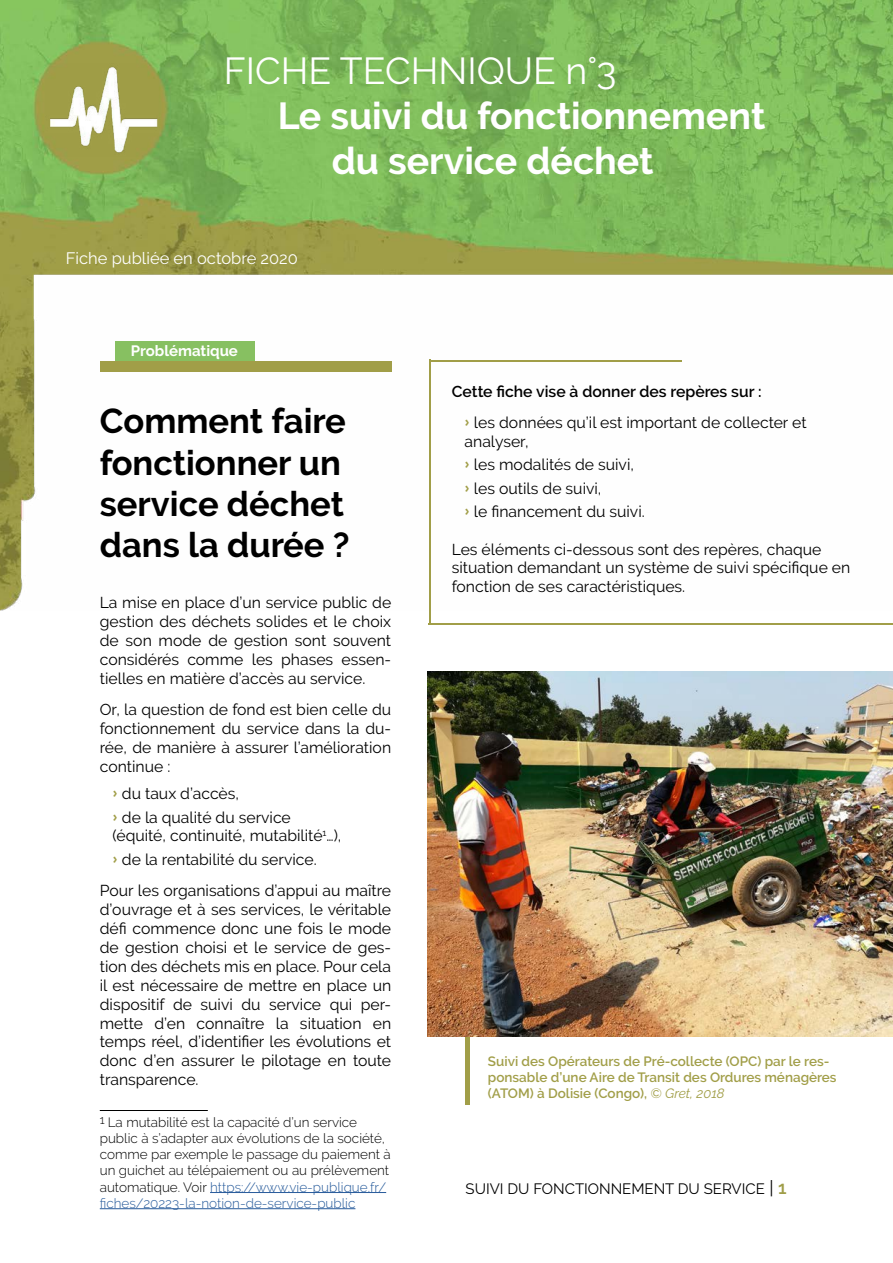
<style>
.page{position:relative;width:893px;height:1263px;background:#fff}
.page>*{position:absolute;margin:0;border:0;box-sizing:border-box;transform-origin:0 0}
.t1{font:700 37.5px/45px "Raleway";color:#fff}
.t2{font:37.5px "Raleway";color:#fff}
.t3{font:700 34.5px/41.4px "Raleway";color:#000}
.t4{font:16.5px "Raleway";color:#fff}
.t5{font:15.75px/18.9px "Raleway";color:#000}
.t6{font:15px "Raleway";color:#000}
.t7{font:700 15px "Raleway";color:#fff}
.t8{font:300 13.5px/16.2px "Raleway";color:#000}
.t9{font:600 13.5px/16.2px "Raleway";color:#a19e48}
.s1{font-family:"Stencil";color:#a19e48}
.s2{color:#275b9b}
.s3{font-weight:600}
.s4{font-weight:400;font-style:italic}
.s5{font-size:18px}
.s6{font-weight:600;font-size:18px;color:#9f9d48}
</style>
<div class="page">
<img style="left:0;top:0;width:893px;height:610px">
<hr style="left:100px;top:1110px;width:108px;height:1px;background:#000">
<hr style="left:210px;top:1192px;width:176px;height:1px;background:#275b9b">
<hr style="left:100px;top:1208px;width:255px;height:1px;background:#275b9b">
<div style="left:100px;top:362px;width:291px;height:10px;background:#a19e48"></div>
<div style="left:115px;top:341px;width:139px;height:20px;background:#87c061"></div>
<hr style="left:466px;top:1034px;width:4px;height:70px;background:#a19e48">
<img style="left:427px;top:672px;width:466px;height:365px">
<hr style="left:429px;top:623px;width:464px;height:1px;background:#a19e48">
<hr style="left:430px;top:361px;width:251px;height:1px;background:#a19e48">
<hr style="left:430px;top:359px;width:1px;height:264px;background:#a19e48">
<img style="left:45px;top:63px;width:118px;height:94px">
<h1 class="t2" style="left:224px;top:49px;width:394px">FICHE TECHNIQUE n°3</h1>
<h1 class="t1" style="left:332px;top:94px;width:435px;text-indent:-54px">Le suivi du fonctionnement du service déchet</h1>
<p class="t4" style="left:66px;top:249px;width:234px">Fiche publiée en octobre 2020</p>
<p class="t7" style="left:131px;top:342px;width:108px">Problématique</p>
<h2 class="t3" style="left:100px;top:401px;width:251px">Comment faire fonctionner un service déchet dans la durée ?</h2>
<p class="t5" style="left:100px;top:593px;width:293px;text-align:justify">La mise en place d’un service public de gestion des déchets solides et le choix de son mode de gestion sont souvent considérés comme les phases essen&shy;tielles en matière d’accès au service.</p>
<p class="t5" style="left:100px;top:700px;width:293px;text-align:justify">Or, la question de fond est bien celle du fonctionnement du service dans la du&shy;rée, de manière à assurer l’amélioration continue :</p>
<p class="t5" style="left:113px;top:782px;width:180px;line-height:23.1px"><span class="s1">›</span> du taux d’accès,<br><span class="s1">›</span> de la qualité du service</p>
<p class="t5" style="left:113px;top:824px;width:230px;line-height:23.1px">(équité, continuité, mutabilité<sup>1</sup>…), <span class="s1">›</span> de la rentabilité du service.</p>
<p class="t5" style="left:100px;top:881px;width:293px;text-align:justify">Pour les organisations d’appui au maître d’ouvrage et à ses services, le véritable défi commence donc une fois le mode de gestion choisi et le service de ges&shy;tion des déchets mis en place. Pour cela il est nécessaire de mettre en place un dispositif de suivi du service qui per&shy;mette d’en connaître la situation en temps réel, d’identifier les évolutions et donc d’en assurer le pilotage en toute transparence.</p>
<p class="t8" style="left:100px;top:1114px;width:292px"><sup>1</sup> La mutabilité est la capacité d’un service public à s’adapter aux évolutions de la société, comme par exemple le passage du paiement à un guichet au télépaiement ou au prélèvement automatique. Voir <span class="s2">https://www.vie-publique.fr/ fiches/20223-la-notion-de-service-public</span></p>
<p class="t5" style="left:465px;top:375px;width:344px;line-height:31.7px;text-indent:-13px"><span class="s3">Cette fiche vise à donner des repères sur :<br></span><span class="s1">›</span> les données qu’il est important de collecter et</p>
<p class="t5" style="left:465px;top:430px;width:182px;line-height:23.1px">analyser,<br><span class="s1">›</span> les modalités de suivi,<br><span class="s1">›</span> les outils de suivi,<br><span class="s1">›</span> le financement du suivi.</p>
<p class="t5" style="left:452px;top:539px;width:400px">Les éléments ci-dessous sont des repères, chaque situation demandant un système de suivi spécifique en fonction de ses caractéristiques.</p>
<p class="t9" style="left:488px;top:1053px;width:350px">Suivi des Opérateurs de Pré-collecte (OPC) par le res&shy;ponsable d’une Aire de Transit des Ordures ménagères (ATOM) à Dolisie (Congo), <span class="s4">© Gret, 2018</span></p>
<p class="t6" style="left:466px;top:1180px;width:323px">SUIVI DU FONCTIONNEMENT DU SERVICE <span class="s5">|</span> <span class="s6">1</span></p>
</div>
